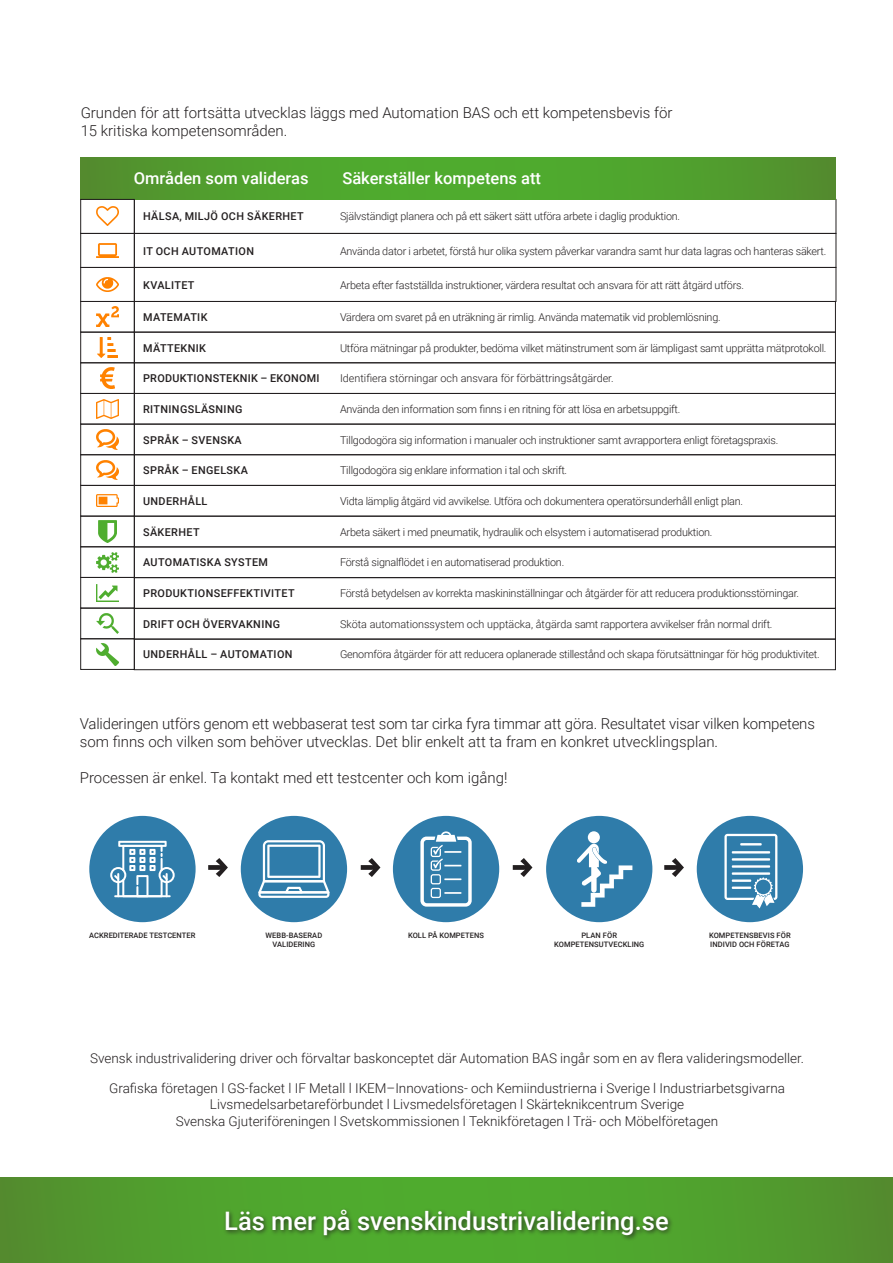
<style>
.page{position:relative;width:893px;height:1263px;background:#fff}
.page>*{position:absolute;margin:0;border:0;box-sizing:border-box;transform-origin:0 0}
.t1{font:500 25.5px "Roboto";color:#fff}
.t2{font:500 16.5px "Roboto";color:#fff}
.t3{font:300 15px/18px "Roboto";color:#231f20}
.t4{font:300 13.5px/16.2px "Roboto";color:#231f20;text-align:center}
.t5{font:300 10.8px "Roboto";letter-spacing:-.02em;color:#231f20}
.t6{font:500 10.8px "Roboto";letter-spacing:.035em;color:#231f20}
.t7{font:300 10.8px "Roboto";color:#231f20}
.t8{font:500 7.5px/9px "Roboto";letter-spacing:.01em;color:#231f20;text-align:center}
</style>
<div class="page">
<svg style="left:0;top:1178px;width:893px;height:85px;background:#509e2e"></svg>
<div style="left:223px;top:1207px;width:451px;height:34px;background:#231f20;opacity:.75"></div>
<div style="left:89px;top:816px;width:107px;height:106px;background:#2f7caa;border-radius:50%"></div>
<svg style="left:110px;top:841px;width:65px;height:54px"></svg>
<hr style="left:114px;top:895px;width:57px;height:2px;background:#fff">
<div style="left:241px;top:816px;width:106px;height:106px;background:#2f7caa;border-radius:50%"></div>
<svg style="left:258px;top:840px;width:71px;height:58px"></svg>
<div style="left:393px;top:816px;width:106px;height:106px;background:#2f7caa;border-radius:50%"></div>
<svg style="left:420px;top:831px;width:52px;height:76px"></svg>
<div style="left:546px;top:816px;width:106px;height:106px;background:#2f7caa;border-radius:50%"></div>
<div style="left:588px;top:831px;width:12px;height:12px;background:#fff;border-radius:50%"></div>
<svg style="left:577px;top:844px;width:55px;height:63px"></svg>
<div style="left:697px;top:816px;width:106px;height:106px;background:#2f7caa;border-radius:50%"></div>
<svg style="left:724px;top:834px;width:53px;height:74px"></svg>
<svg style="left:208px;top:858px;width:20px;height:19px"></svg>
<svg style="left:361px;top:858px;width:19px;height:19px"></svg>
<svg style="left:513px;top:858px;width:19px;height:19px"></svg>
<svg style="left:664px;top:858px;width:20px;height:19px"></svg>
<img style="left:97px;top:584px;width:22px;height:17px">
<div style="left:81px;top:577px;width:53px;height:31px;border:1px solid #231f20"></div>
<div style="left:134px;top:608px;width:701px;height:31px;border:1px solid #231f20"></div>
<img style="left:97px;top:614px;width:22px;height:19px">
<div style="left:81px;top:608px;width:53px;height:31px;border:1px solid #231f20"></div>
<div style="left:134px;top:639px;width:701px;height:31px;border:1px solid #231f20"></div>
<img style="left:97px;top:643px;width:22px;height:22px">
<div style="left:134px;top:547px;width:701px;height:31px;border:1px solid #231f20"></div>
<img style="left:97px;top:552px;width:22px;height:20px">
<div style="left:134px;top:516px;width:701px;height:31px;border:1px solid #231f20"></div>
<img style="left:99px;top:521px;width:18px;height:21px">
<div style="left:81px;top:516px;width:53px;height:31px;border:1px solid #231f20"></div>
<div style="left:134px;top:485px;width:701px;height:31px;border:1px solid #231f20"></div>
<div style="left:134px;top:424px;width:701px;height:31px;border:1px solid #231f20"></div>
<div style="left:134px;top:363px;width:701px;height:31px;border:1px solid #231f20"></div>
<div style="left:134px;top:332px;width:701px;height:31px;border:1px solid #231f20"></div>
<div style="left:134px;top:267px;width:702px;height:35px;border:1px solid #231f20"></div>
<div style="left:134px;top:233px;width:702px;height:35px;border:1px solid #231f20"></div>
<div style="left:134px;top:199px;width:702px;height:35px;border:1px solid #231f20"></div>
<svg style="left:81px;top:157px;width:755px;height:42px;background:#50a02d"></svg>
<img style="left:97px;top:495px;width:22px;height:12px">
<div style="left:81px;top:485px;width:53px;height:31px;border:1px solid #231f20"></div>
<img style="left:97px;top:460px;width:22px;height:20px">
<img style="left:97px;top:430px;width:22px;height:19px">
<div style="left:81px;top:424px;width:53px;height:31px;border:1px solid #231f20"></div>
<img style="left:97px;top:399px;width:22px;height:19px">
<img style="left:100px;top:368px;width:15px;height:20px">
<div style="left:81px;top:363px;width:53px;height:31px;border:1px solid #231f20"></div>
<img style="left:98px;top:337px;width:19px;height:21px">
<div style="left:81px;top:332px;width:53px;height:31px;border:1px solid #231f20"></div>
<img style="left:97px;top:307px;width:22px;height:20px">
<img style="left:97px;top:277px;width:22px;height:14px">
<div style="left:81px;top:267px;width:53px;height:35px;border:1px solid #231f20"></div>
<img style="left:97px;top:243px;width:22px;height:15px">
<div style="left:81px;top:233px;width:53px;height:35px;border:1px solid #231f20"></div>
<img style="left:97px;top:207px;width:22px;height:19px">
<div style="left:81px;top:199px;width:53px;height:35px;border:1px solid #231f20"></div>
<h3 class="t3" style="left:81px;top:103px;width:593px">Grunden för att fortsätta utvecklas läggs med Automation BAS och ett kompetensbevis för<br>15 kritiska kompetensområden.</h3>
<h2 class="t2" style="left:134px;top:167px;width:176px">Områden som valideras</h2>
<h2 class="t2" style="left:342px;top:167px;width:200px">Säkerställer kompetens att</h2>
<p class="t6" style="left:143px;top:209px;width:162px">HÄLSA, MILJÖ OCH SÄKERHET</p>
<p class="t5" style="left:340px;top:209px;width:342px">Självständigt planera och på ett säkert sätt utföra arbete i daglig produktion.</p>
<p class="t6" style="left:143px;top:243px;width:112px">IT OCH AUTOMATION</p>
<p class="t5" style="left:340px;top:243px;width:488px">Använda dator i arbetet, förstå hur olika system påverkar varandra samt hur data lagras och hanteras säkert.</p>
<p class="t6" style="left:143px;top:277px;width:53px">KVALITET</p>
<p class="t5" style="left:340px;top:277px;width:405px">Arbeta efter fastställda instruktioner, värdera resultat och ansvara för att rätt åtgärd utförs.</p>
<p class="t6" style="left:143px;top:309px;width:66px">MATEMATIK</p>
<p class="t5" style="left:340px;top:309px;width:382px">Värdera om svaret på en uträkning är rimlig. Använda matematik vid problemlösning.</p>
<p class="t6" style="left:143px;top:340px;width:64px">MÄTTEKNIK</p>
<p class="t5" style="left:340px;top:340px;width:488px">Utföra mätningar på produkter, bedöma vilket mätinstrument som är lämpligast samt upprätta mätprotokoll.</p>
<p class="t6" style="left:143px;top:371px;width:178px">PRODUKTIONSTEKNIK – EKONOMI</p>
<p class="t7" style="left:340px;top:371px;width:275px">Identifiera störningar och ansvara för förbättringsåtgärder.</p>
<p class="t6" style="left:143px;top:401px;width:101px">RITNINGSLÄSNING</p>
<p class="t5" style="left:340px;top:401px;width:342px">Använda den information som finns i en ritning för att lösa en arbetsuppgift.</p>
<p class="t6" style="left:143px;top:432px;width:100px">SPRÅK – SVENSKA</p>
<p class="t5" style="left:340px;top:432px;width:440px">Tillgodogöra sig information i manualer och instruktioner samt avrapportera enligt företagspraxis.</p>
<p class="t6" style="left:143px;top:463px;width:106px">SPRÅK – ENGELSKA</p>
<p class="t5" style="left:340px;top:463px;width:229px">Tillgodogöra sig enklare information i tal och skrift.</p>
<p class="t6" style="left:143px;top:493px;width:66px">UNDERHÅLL</p>
<p class="t5" style="left:340px;top:493px;width:405px">Vidta lämplig åtgärd vid avvikelse. Utföra och dokumentera operatörsunderhåll enligt plan.</p>
<p class="t6" style="left:143px;top:524px;width:58px">SÄKERHET</p>
<p class="t5" style="left:340px;top:524px;width:374px">Arbeta säkert i med pneumatik, hydraulik och elsystem i automatiserad produktion.</p>
<p class="t6" style="left:143px;top:555px;width:126px">AUTOMATISKA SYSTEM</p>
<p class="t5" style="left:340px;top:555px;width:226px">Förstå signalflödet i en automatiserad produktion.</p>
<p class="t6" style="left:143px;top:586px;width:153px">PRODUKTIONSEFFEKTIVITET</p>
<p class="t5" style="left:340px;top:586px;width:461px">Förstå betydelsen av korrekta maskininställningar och åtgärder för att reducera produktionsstörningar.</p>
<p class="t6" style="left:143px;top:616px;width:139px">DRIFT OCH ÖVERVAKNING</p>
<p class="t5" style="left:340px;top:616px;width:434px">Sköta automationssystem och upptäcka, åtgärda samt rapportera avvikelser från normal drift.</p>
<p class="t6" style="left:143px;top:647px;width:151px">UNDERHÅLL – AUTOMATION</p>
<p class="t5" style="left:340px;top:647px;width:481px">Genomföra åtgärder för att reducera oplanerade stillestånd och skapa förutsättningar för hög produktivitet.</p>
<h3 class="t3" style="left:80px;top:714px;width:737px">Valideringen utförs genom ett webbaserat test som tar cirka fyra timmar att göra. Resultatet visar vilken kompetens som finns och vilken som behöver utvecklas. Det blir enkelt att ta fram en konkret utvecklingsplan.</h3>
<h3 class="t3" style="left:80px;top:768px;width:429px">Processen är enkel. Ta kontakt med ett testcenter och kom igång!</h3>
<p class="t8" style="left:89px;top:931px;width:108px">ACKREDITERADE TESTCENTER</p>
<p class="t8" style="left:266px;top:931px;width:58px">WEBB-BASERAD<br>VALIDERING</p>
<p class="t8" style="left:408px;top:931px;width:78px">KOLL PÅ KOMPETENS</p>
<p class="t8" style="left:554px;top:931px;width:92px">PLAN FÖR<br>KOMPETENSUTVECKLING</p>
<p class="t8" style="left:709px;top:931px;width:83px;text-align:left">KOMPETENSBEVIS FÖR<br>INDIVID OCH FÖRETAG</p>
<p class="t4" style="left:90px;top:1049px;width:715px">Svensk industrivalidering driver och förvaltar baskonceptet där Automation BAS ingår som en av flera valideringsmodeller.</p>
<p class="t4" style="left:109px;top:1080px;width:677px">Grafiska företagen l GS-facket l IF Metall l IKEM–Innovations- och Kemiindustrierna i Sverige l Industriarbetsgivarna<br>Livsmedelsarbetareförbundet l Livsmedelsföretagen l Skärteknikcentrum Sverige<br>Svenska Gjuteriföreningen l Svetskommissionen l Teknikföretagen l Trä- och Möbelföretagen</p>
<h1 class="t1" style="left:224px;top:1203px;width:446px">Läs mer på svenskindustrivalidering.se</h1>
</div>
